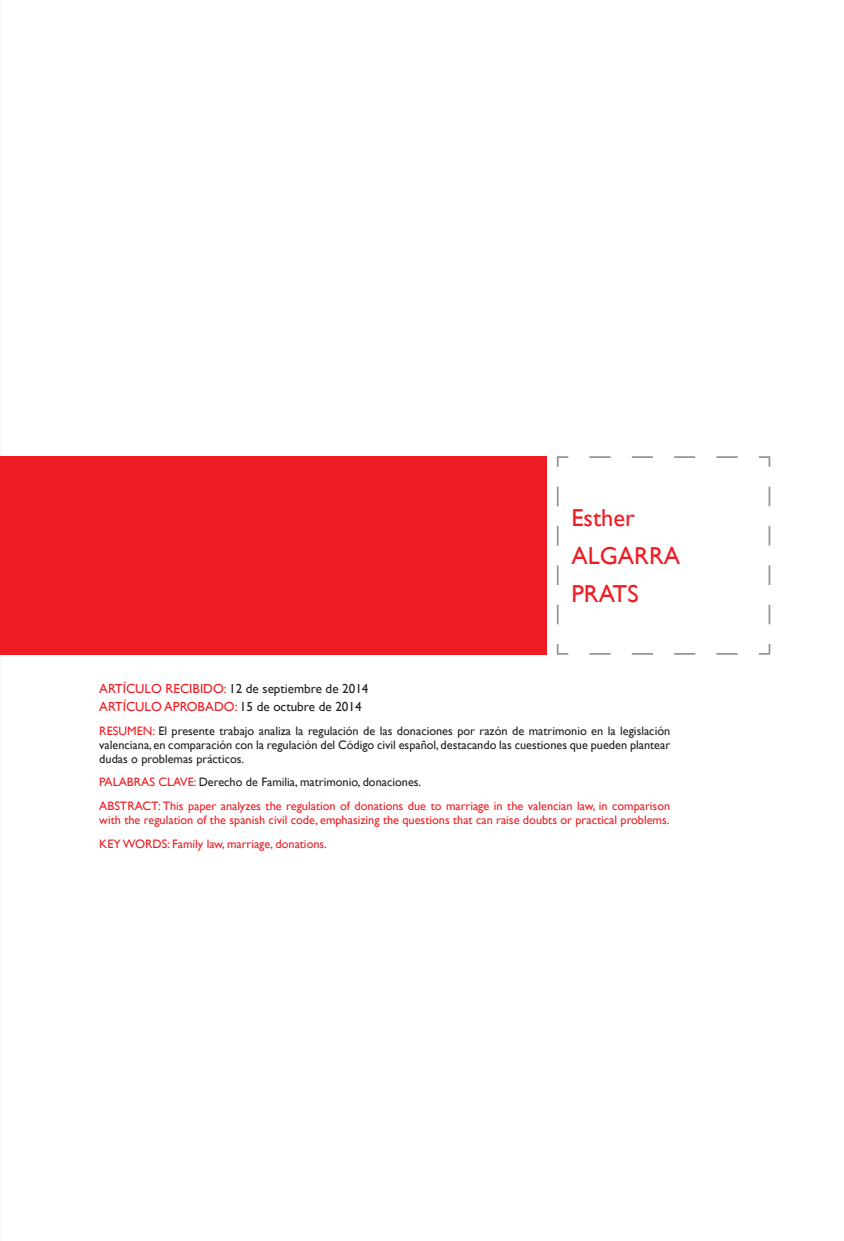
<style>
.page{position:relative;width:844px;height:1241px;background:#fff}
.page>*{position:absolute;margin:0;border:0;box-sizing:border-box;transform-origin:0 0}
.t1{font:24.5px/37.8px "Gill Sans";color:#ee1d23}
.t2{font:13.12px "Gill Sans";color:#231f20}
.t3{font:13.12px "Gill Sans";color:#ee1d23}
.t4{font:12.25px/14px "Gill Sans";color:#231f20;text-align:justify}
.t5{font:12.25px/14px "Gill Sans";color:#ee1d23;text-align:right}
.s1{color:#ee1d23}
</style>
<div class="page">
<div style="left:0;top:456px;width:546px;height:198px;background:#ee1d23"></div>
<svg style="left:556px;top:456px;width:215px;height:199px"></svg>
<h1 class="t1" style="left:571px;top:498px;width:65px">Esther<br>Algarra<br>Prats</h1>
<p class="t3" style="left:99px;top:680px;width:37px">ArtÍculo</p>
<p class="t3" style="left:165px;top:680px;width:9px">recibido</p>
<p class="t2" style="left:224px;top:680px;width:146px"><span class="s1">:</span> 12 de septiembre de 2014</p>
<p class="t3" style="left:99px;top:698px;width:37px">ArtÍculo</p>
<p class="t2" style="left:164px;top:698px;width:199px"><span class="s1">APROBADO:</span> 15 de octubre de 2014</p>
<p class="t5" style="left:99px;top:723px;width:16px">Resumen</p>
<p class="t4" style="left:99px;top:723px;width:572px;text-indent:53px"><span class="s1">:</span> El presente trabajo analiza la regulación de las donaciones por razón de matrimonio en la legislación valenciana, en comparación con la regulación del Código civil español, destacando las cuestiones que pueden plantear dudas o problemas prácticos.</p>
<p class="t5" style="left:99px;top:775px;width:14px">Palabras</p>
<p class="t5" style="left:158px;top:775px;width:17px">Clave</p>
<p class="t4" style="left:194px;top:775px;width:229px"><span class="s1">:</span> Derecho de Familia, matrimonio, donaciones.</p>
<p class="t5" style="left:99px;top:799px;width:17px">Abstract</p>
<p class="t5" style="left:99px;top:799px;width:572px">: This paper analyzes the regulation of donations due to marriage in the valencian law, in comparison<br>with the regulation of the spanish civil code, emphasizing the questions that can raise doubts or practical problems.</p>
<p class="t5" style="left:99px;top:837px;width:45px">Key Words</p>
<p class="t5" style="left:167px;top:837px;width:161px">: Family law, marriage, donations.</p>
</div>
